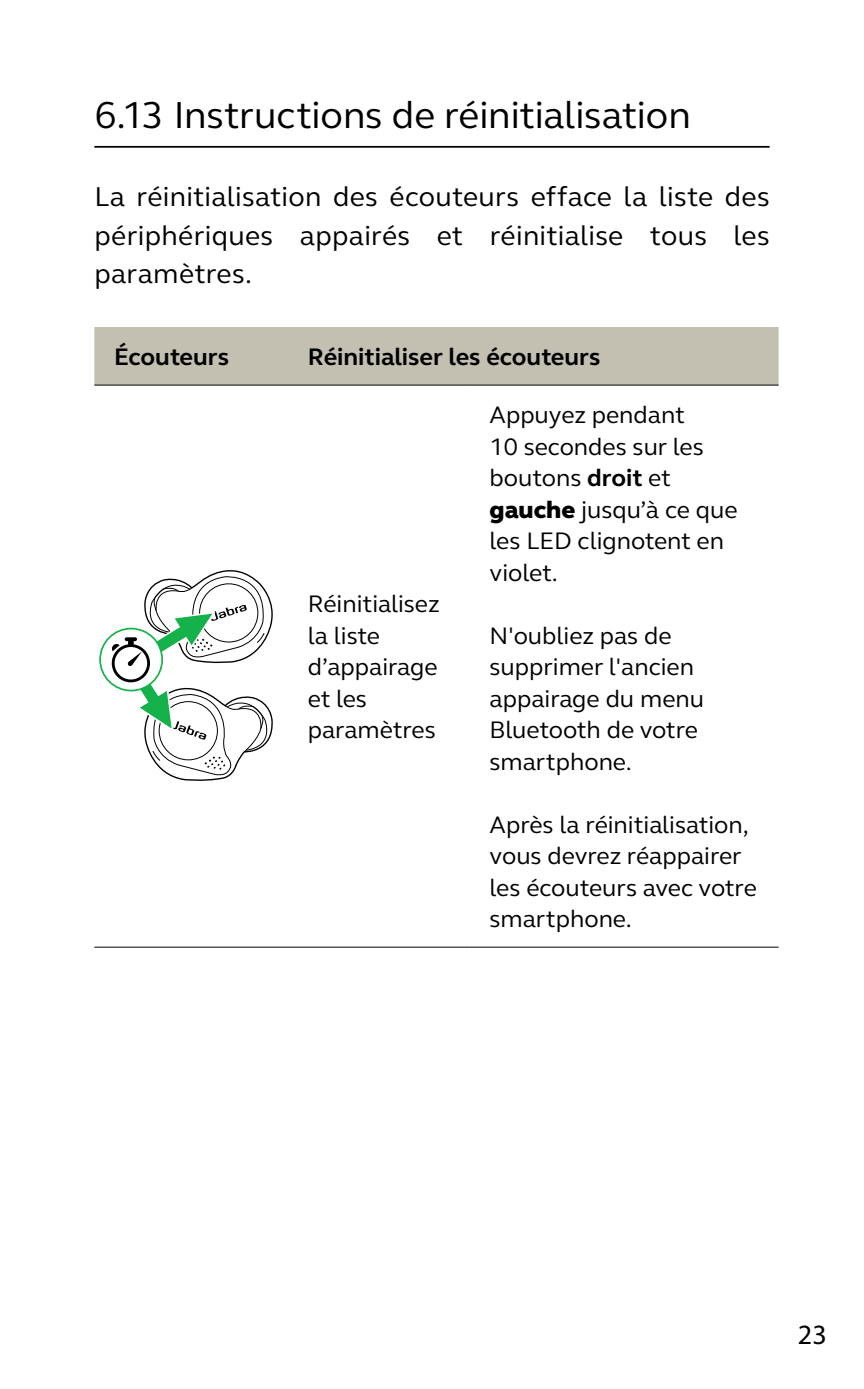
<style>
.page{position:relative;width:864px;height:1389px;background:#fff}
.page>*{position:absolute;margin:0;border:0;box-sizing:border-box;transform-origin:0 0}
.t1{font:38.5px "GN Elliot";letter-spacing:-.005em;color:#000}
.t2{font:28px/38.5px "GN Elliot";letter-spacing:.01em;color:#000;text-align:justify}
.t3{font:28px "Myriad Pro";color:#000}
.t4{font:24.5px/31.5px "GN Elliot";color:#000}
.t5{font:700 24.5px "GN Elliot";color:#000}
.s1{font-weight:700}
.s2{font-weight:800}
</style>
<div class="page">
<hr style="left:94px;top:146px;width:675px;height:2px;background:#000">
<div style="left:94px;top:327px;width:684px;height:58px;background:#c4c0b1"></div>
<hr style="left:288px;top:947px;width:181px;height:1px;background:#000">
<hr style="left:469px;top:947px;width:309px;height:1px;background:#000">
<hr style="left:288px;top:385px;width:181px;height:1px;background:#000">
<hr style="left:469px;top:385px;width:309px;height:1px;background:#000">
<hr style="left:94px;top:385px;width:194px;height:1px;background:#000">
<hr style="left:94px;top:947px;width:194px;height:1px;background:#000">
<svg style="left:111px;top:570px;width:162px;height:211px"></svg>
<h1 class="t1" style="left:94px;top:89px;width:597px">6.13 Instructions de réinitialisation</h1>
<p class="t2" style="left:94px;top:177px;width:676px">La réinitialisation des écouteurs efface la liste des périphériques appairés et réinitialise tous les paramètres.</p>
<p class="t5" style="left:114px;top:341px;width:116px">Écouteurs</p>
<p class="t5" style="left:308px;top:341px;width:294px">Réinitialiser les écouteurs</p>
<p class="t4" style="left:308px;top:588px;width:133px">Réinitialisez la liste d’appairage et les paramètres</p>
<p class="t4" style="left:489px;top:399px;width:249px">Appuyez pendant<br>10 secondes sur les boutons <span class="s1">droit</span> et <span class="s2">gauche</span> jusqu’à ce que les LED clignotent en violet.</p>
<p class="t4" style="left:489px;top:619px;width:216px">N'oubliez pas de supprimer l'ancien appairage du menu<br>Bluetooth de votre smartphone.</p>
<p class="t4" style="left:489px;top:808px;width:269px">Après la réinitialisation, vous devrez réappairer les écouteurs avec votre smartphone.</p>
<p class="t3" style="left:797px;top:1317px;width:30px">23</p>
</div>
